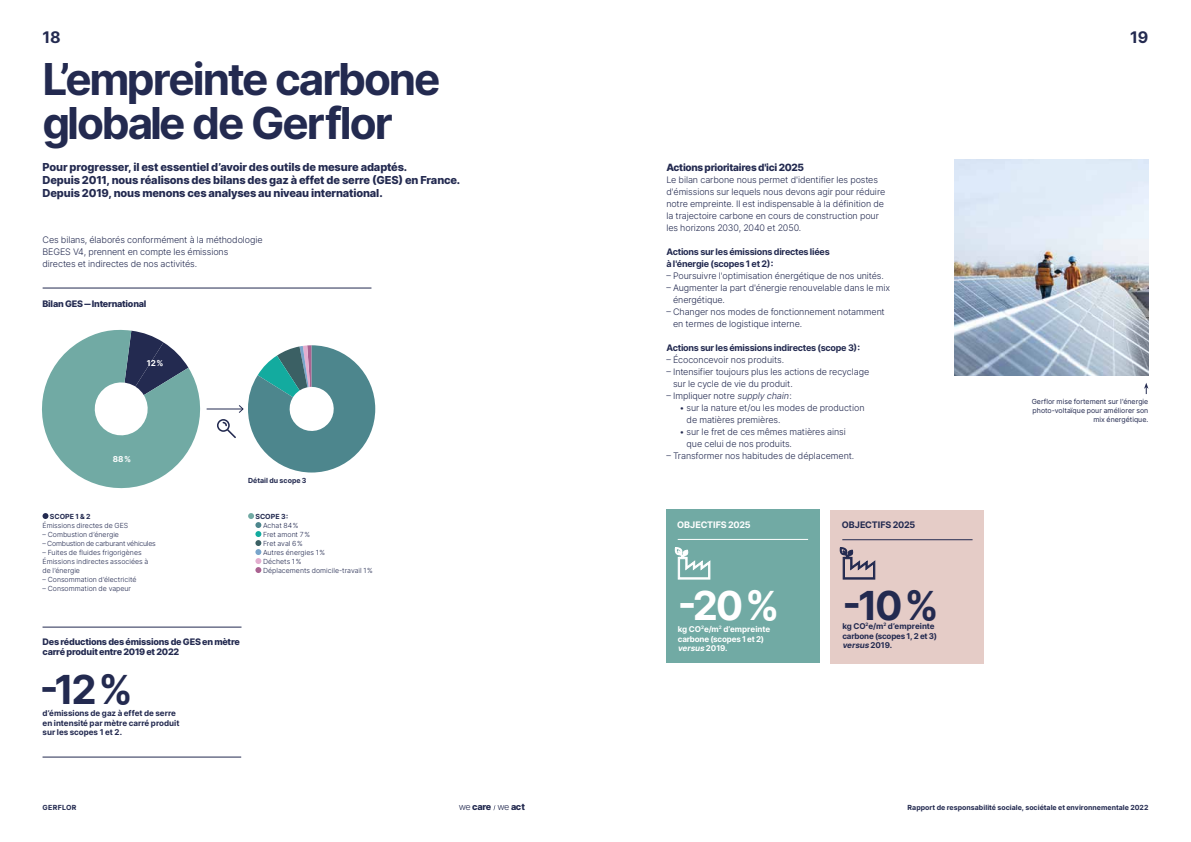
<style>
.page{position:relative;width:1191px;height:842px;background:#fff}
.page>*{position:absolute;margin:0;border:0;box-sizing:border-box;transform-origin:0 0}
.t1{font:700 44px/44px "Inter";letter-spacing:-.045em;color:#232a50}
.t2{font:700 40px "Inter";color:#232a50}
.t3{font:700 40px "Inter";color:#fff}
.t4{font:700 16px "Inter";color:#232a50}
.t5{font:800 11px/13px "Inter";letter-spacing:-.015em;color:#232a50}
.t6{font:800 10px "Inter";letter-spacing:-.03em;color:#232a50}
.t7{font:800 9.1px "Inter";letter-spacing:-.03em;color:#232a50}
.t8{font:300 9px/12px "Inter";letter-spacing:-.01em;color:#232a50}
.t9{font:700 9px/12px "Inter";letter-spacing:-.025em;color:#232a50}
.t10{font:800 9px/10px "Inter";letter-spacing:-.025em;color:#232a50}
.t11{font:700 9px "Inter";letter-spacing:-.02em;color:#fff}
.t12{font:700 8.1px "Inter";color:#fff}
.t13{font:700 8px/9.5px "Inter";letter-spacing:-.005em;color:#232a50}
.t14{font:700 8px/9.5px "Inter";letter-spacing:-.02em;color:#fff}
.t15{font:300 7px/9px "Inter";color:#232a50}
.t16{font:700 7px "Inter";letter-spacing:.005em;color:#232a50}
.t17{font:7px/9px "Inter";letter-spacing:.005em;color:#232a50;text-align:right}
.t18{font:300 7px "Inter";letter-spacing:-.03em;color:#232a50}
.t19{font:700 7px "Inter";letter-spacing:.045em;color:#232a50}
.s1{font-style:italic}
.s2{font-weight:300}
</style>
<div class="page">
<hr style="left:43px;top:757px;width:198px;height:1px;background:#232a50">
<hr style="left:43px;top:627px;width:198px;height:1px;background:#232a50">
<hr style="left:43px;top:288px;width:328px;height:1px;background:#232a50">
<svg style="left:43px;top:513px;width:5px;height:6px"></svg>
<svg style="left:248px;top:513px;width:13px;height:60px"></svg>
<svg style="left:42px;top:329px;width:169px;height:160px"></svg>
<hr style="left:207px;top:409px;width:36px;height:1px;background:#232a50">
<svg style="left:217px;top:345px;width:158px;height:127px"></svg>
<img style="left:954px;top:159px;width:194px;height:216px">
<div style="left:831px;top:510px;width:153px;height:153px;background:#e5ccc7"></div>
<div style="left:666px;top:510px;width:153px;height:153px;background:#71aaa4"></div>
<hr style="left:842px;top:539px;width:130px;height:1px;background:#232a50">
<hr style="left:677px;top:539px;width:131px;height:1px;background:#fff">
<svg style="left:839px;top:547px;width:36px;height:32px"></svg>
<svg style="left:674px;top:547px;width:36px;height:32px"></svg>
<svg style="left:1144px;top:383px;width:4px;height:11px"></svg>
<h3 class="t4" style="left:43px;top:26px;width:20px">18</h3>
<h3 class="t4" style="left:1130px;top:26px;width:20px">19</h3>
<h1 class="t1" style="left:42px;top:56px;width:400px">L’empreinte carbone globale de Gerflor</h1>
<p class="t5" style="left:43px;top:160px;width:419px">Pour progresser, il est essentiel d’avoir des outils de mesure adaptés.<br>Depuis 2011, nous réalisons des bilans des gaz à effet de serre (GES) en France.<br>Depuis 2019, nous menons ces analyses au niveau international.</p>
<p class="t6" style="left:666px;top:160px;width:139px">Actions prioritaires d'ici 2025</p>
<p class="t8" style="left:666px;top:174px;width:220px">Le bilan carbone nous permet d'identifier les postes d'émissions sur lequels nous devons agir pour réduire notre empreinte. Il est indispensable à la définition de la trajectoire carbone en cours de construction pour les horizons 2030, 2040 et 2050.</p>
<p class="t9" style="left:666px;top:246px;width:165px">Actions sur les émissions directes liées à l'énergie (scopes 1 et 2):</p>
<p class="t8" style="left:666px;top:270px;width:219px">– Poursuivre l'optimisation énergétique de nos unités.</p>
<p class="t8" style="left:673px;top:282px;width:219px;text-indent:-7px">– Augmenter la part d'énergie renouvelable dans le mix énergétique.</p>
<p class="t8" style="left:673px;top:306px;width:213px;text-indent:-7px">– Changer nos modes de fonctionnement notamment en termes de logistique interne.</p>
<p class="t9" style="left:666px;top:342px;width:195px">Actions sur les émissions indirectes (scope 3):</p>
<p class="t8" style="left:666px;top:354px;width:119px">– Écoconcevoir nos produits.</p>
<p class="t8" style="left:673px;top:366px;width:198px;text-indent:-7px">– Intensifier toujours plus les actions de recyclage sur le cycle de vie du produit.</p>
<p class="t8" style="left:666px;top:390px;width:127px">– Impliquer notre <span class="s1">supply chain</span>:</p>
<p class="t8" style="left:686px;top:402px;width:179px;text-indent:-7px">• sur la nature et/ou les modes de production de matières premières.</p>
<p class="t8" style="left:686px;top:426px;width:161px;text-indent:-7px">• sur le fret de ces mêmes matières ainsi que celui de nos produits.</p>
<p class="t8" style="left:666px;top:450px;width:189px">– Transformer nos habitudes de déplacement.</p>
<p class="t8" style="left:43px;top:234px;width:222px">Ces bilans, élaborés conformément à la méthodologie<br>BEGES V4, prennent en compte les émissions directes et indirectes de nos activités.</p>
<p class="t10" style="left:42px;top:298px;width:106px">Bilan GES ‒ International</p>
<p class="t12" style="left:147px;top:357px;width:18px">12%</p>
<p class="t12" style="left:113px;top:453px;width:20px">88%</p>
<p class="t16" style="left:50px;top:511px;width:42px">SCOPE 1 &amp; 2</p>
<p class="t15" style="left:43px;top:521px;width:87px">Émissions directes de GES</p>
<p class="t15" style="left:43px;top:530px;width:78px">– Combustion d’énergie</p>
<p class="t18" style="left:43px;top:538px;width:115px">– Combustion de carburant véhicules</p>
<p class="t15" style="left:43px;top:548px;width:107px">– Fuites de fluides frigorigènes<br>Émissions indirectes associées à de l’énergie</p>
<p class="t15" style="left:43px;top:575px;width:95px">– Consommation d’électricité</p>
<p class="t15" style="left:43px;top:584px;width:90px">– Consommation de vapeur</p>
<p class="t16" style="left:248px;top:475px;width:60px">Détail du scope 3</p>
<p class="t16" style="left:255px;top:511px;width:34px">SCOPE 3:</p>
<p class="t15" style="left:263px;top:521px;width:111px">Achat 84%<br>Fret amont 7%<br>Fret aval 6%<br>Autres énergies 1%<br>Déchets 1%<br>Déplacements domicile-travail 1%</p>
<p class="t10" style="left:43px;top:637px;width:199px">Des réductions des émissions de GES en mètre carré produit entre 2019 et 2022</p>
<h2 class="t2" style="left:40px;top:660px;width:94px">-12%</h2>
<p class="t13" style="left:43px;top:708px;width:138px">d’émissions de gaz à effet de serre en intensité par mètre carré produit sur les scopes 1 et 2.</p>
<p class="t11" style="left:677px;top:518px;width:75px">OBJECTIFS 2025</p>
<p class="t9" style="left:842px;top:519px;width:75px">OBJECTIFS 2025</p>
<h2 class="t3" style="left:678px;top:576px;width:103px">-20%</h2>
<p class="t14" style="left:678px;top:624px;width:94px">kg CO<sup>2</sup>e/m<sup>2</sup> d’empreinte carbone (scopes 1 et 2) <span class="s1">versus</span> 2 0 1 9 .</p>
<h2 class="t2" style="left:842px;top:576px;width:98px">-10%</h2>
<p class="t13" style="left:842px;top:621px;width:96px">kg CO<sup>2</sup>e/m<sup>2</sup> d’empreinte carbone (scopes 1, 2 et 3) <span class="s1">versus</span> 2 0 1 9 .</p>
<p class="t17" style="left:1031px;top:397px;width:118px">Gerflor mise fortement sur l'énergie photo-voltaïque pour améliorer son mix énergétique.</p>
<p class="t19" style="left:43px;top:802px;width:35px">GERFLOR</p>
<p class="t7" style="left:459px;top:800px;width:68px"><span class="s2">we</span> care <span class="s2">we</span> act</p>
<p class="t16" style="left:907px;top:802px;width:242px">Rapport de responsabilité sociale, sociétale et environnementale 2022</p>
</div>
